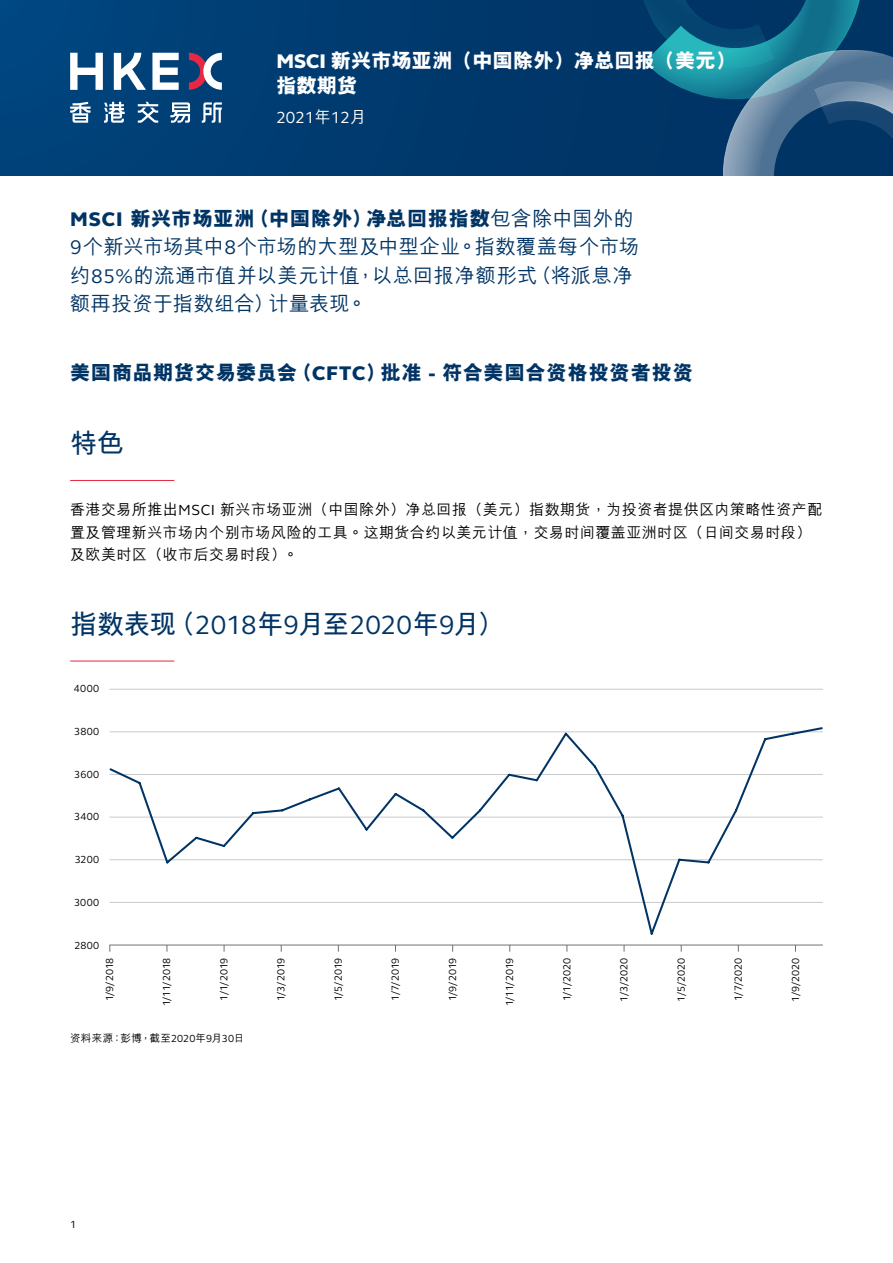
<style>
.page{position:relative;width:893px;height:1263px;background:#fff}
.page>*{position:absolute;margin:0;border:0;box-sizing:border-box;transform-origin:0 0}
.t1{font:700 27px "M Hei HKS";letter-spacing:-.015em;color:#003465}
.t2{font:500 20.25px/28.5px "M Hei HKS";letter-spacing:.015em;color:#003465}
.t3{font:800 20.25px "M Hei HKS";letter-spacing:.03em;color:#003465}
.t4{font:800 20.25px/25.5px "M Hei HKS";color:#fff}
.t5{font:16.5px "FS Elliot Pro";color:#fff}
.t6{font:500 15px/22.5px "M Hei HKS";letter-spacing:.03em;color:#000}
.t7{font:10.5px "FS Elliot Pro";color:#000}
.t8{font:500 10.5px "M Hei HKS";letter-spacing:.035em;color:#000}
.s1{font-family:"FS Elliot Pro"}
.s2{font-family:"M Hei HKS";font-weight:500}
.s3{font-family:"FS Elliot Pro";font-weight:800}
.s4{font-weight:800}
.s5{font-family:"FS Elliot Pro";font-weight:400}
</style>
<div class="page">
<svg style="left:0;top:0;width:637px;height:175px;background:#003b70"></svg>
<svg style="left:637px;top:0;width:256px;height:175px;background:#1f5d82"></svg>
<svg style="left:202px;top:102px;width:20px;height:21px"></svg>
<svg style="left:138px;top:102px;width:20px;height:21px"></svg>
<svg style="left:152px;top:53px;width:27px;height:37px"></svg>
<svg style="left:70px;top:53px;width:33px;height:37px"></svg>
<svg style="left:114px;top:53px;width:32px;height:37px"></svg>
<svg style="left:189px;top:53px;width:33px;height:37px"></svg>
<svg style="left:170px;top:102px;width:20px;height:21px"></svg>
<svg style="left:104px;top:102px;width:21px;height:21px"></svg>
<svg style="left:70px;top:102px;width:21px;height:21px"></svg>
<hr style="left:70px;top:480px;width:104px;height:1px;background:#e72743">
<hr style="left:70px;top:661px;width:104px;height:1px;background:#e72743">
<hr style="left:109px;top:689px;width:714px;height:1px;background:#c9caca">
<hr style="left:109px;top:945px;width:714px;height:1px;background:#727171">
<svg style="left:109px;top:727px;width:714px;height:208px"></svg>
<h2 class="t4" style="left:276px;top:48px;width:461px"><span class="s1">MSCI</span> 新興市場亞洲（中國除外）淨總回報（美元）指數期貨</h2>
<h3 class="t5" style="left:276px;top:106px;width:92px">2021<span class="s2">年</span>12<span class="s2">月</span></h3>
<h2 class="t2" style="left:70px;top:202px;width:571px"><span class="s3">MSCI</span> <span class="s4">新興市場亞洲（中國除外）淨總回報指數</span>包含除中國外的<br><span class="s5">9</span>個新興市場其中<span class="s5">8</span>個市場的大型及中型企業。指數覆蓋每個市場約<span class="s5">85%</span>的流通市值並以美元計值，以總回報淨額形式（將派息淨額再投資於指數組合）計量表現。</h2>
<h2 class="t3" style="left:70px;top:359px;width:624px">美國商品期貨交易委員會（<span class="s1">CFTC</span>）批准 <span class="s1">-</span> 符合美國合資格投資者投資</h2>
<h1 class="t1" style="left:70px;top:423px;width:55px">特色</h1>
<h3 class="t6" style="left:70px;top:497px;width:754px">香港交易所推出<span class="s5">MSCI</span> 新興市場亞洲（中國除外）淨總回報（美元）指數期貨，為投資者提供區內策略性資產配置及管理新興市場內個別市場風險的工具。這期貨合約以美元計值，交易時間覆蓋亞洲時區（日間交易時段）及歐美時區（收市後交易時段）。</h3>
<h1 class="t1" style="left:70px;top:604px;width:436px">指數表現（<span class="s5">2018</span>年<span class="s5">9</span>月至<span class="s5">2020</span>年<span class="s5">9</span>月）</h1>
<p class="t7" style="left:74px;top:681px;width:27px">4000</p>
<p class="t7" style="left:74px;top:724px;width:27px">3800</p>
<p class="t7" style="left:74px;top:767px;width:26px">3600</p>
<p class="t7" style="left:74px;top:810px;width:27px">3400</p>
<p class="t7" style="left:75px;top:852px;width:26px">3200</p>
<p class="t7" style="left:74px;top:895px;width:27px">3000</p>
<p class="t7" style="left:74px;top:938px;width:26px">2800</p>
<p class="t7" style="left:103px;top:1001px;width:45px;rotate:-90deg">1/9/2018</p>
<p class="t7" style="left:160px;top:1006px;width:50px;rotate:-90deg">1/11/2018</p>
<p class="t7" style="left:217px;top:1001px;width:45px;rotate:-90deg">1/1/2019</p>
<p class="t7" style="left:274px;top:1001px;width:45px;rotate:-90deg">1/3/2019</p>
<p class="t7" style="left:331px;top:1001px;width:45px;rotate:-90deg">1/5/2019</p>
<p class="t7" style="left:388px;top:1001px;width:45px;rotate:-90deg">1/7/2019</p>
<p class="t7" style="left:445px;top:1001px;width:45px;rotate:-90deg">1/9/2019</p>
<p class="t7" style="left:503px;top:1006px;width:50px;rotate:-90deg">1/11/2019</p>
<p class="t7" style="left:560px;top:1001px;width:45px;rotate:-90deg">1/1/2020</p>
<p class="t7" style="left:617px;top:1002px;width:46px;rotate:-90deg">1/3/2020</p>
<p class="t7" style="left:674px;top:1002px;width:46px;rotate:-90deg">1/5/2020</p>
<p class="t7" style="left:731px;top:1001px;width:45px;rotate:-90deg">1/7/2020</p>
<p class="t7" style="left:788px;top:1002px;width:46px;rotate:-90deg">1/9/2020</p>
<p class="t8" style="left:70px;top:1030px;width:176px">資料來源：彭博，截至<span class="s5">2020</span>年<span class="s5">9</span>月<span class="s5">30</span>日</p>
<p class="t7" style="left:70px;top:1217px;width:8px">1</p>
</div>
